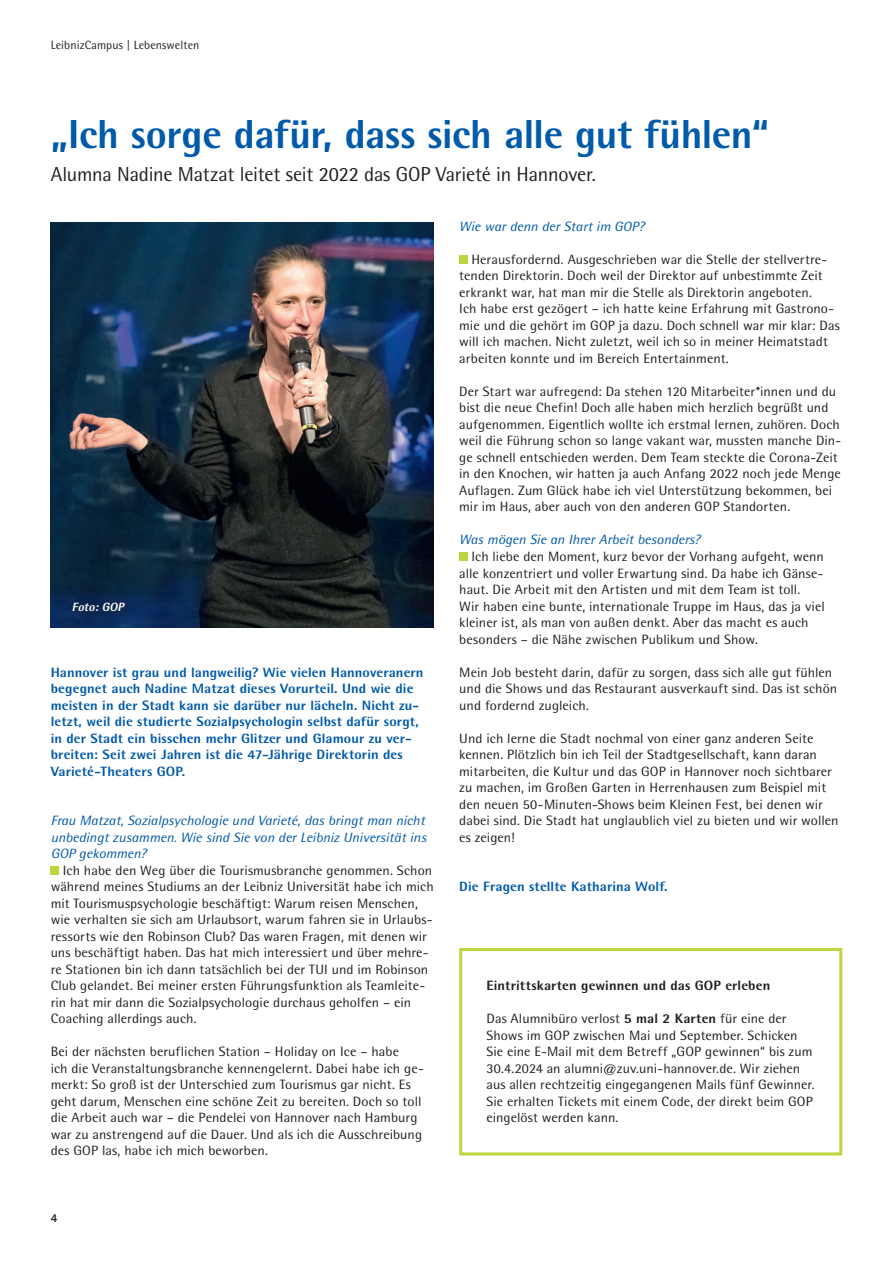
<style>
.page{position:relative;width:893px;height:1263px;background:#fff}
.page>*{position:absolute;margin:0;border:0;box-sizing:border-box;transform-origin:0 0}
.t1{font:800 40.5px "Rotis Semi Sans";letter-spacing:-.01em;color:#015aaa}
.t2{font:20.25px "Rotis Semi Sans";letter-spacing:-.01em;color:#231f20}
.t3{font:13.5px/16.5px "Rotis Semi Sans";letter-spacing:.005em;color:#231f20;scale:1.05 1}
.t4{font:800 13.5px/16.5px "Rotis Semi Sans";letter-spacing:.005em;color:#015aaa;scale:1.05 1}
.t5{font:italic 13.5px/16.5px "Rotis Semi Sans";color:#015aaa;text-align:justify;scale:1.05 1}
.t6{font:800 13.5px "Rotis Semi Sans";letter-spacing:.005em;color:#231f20;scale:1.05 1}
.t7{font:12px "Rotis Semi Sans";letter-spacing:.01em;color:#231f20}
.t8{font:italic 800 12px "Rotis Semi Sans";color:#fff}
.t9{font:800 12px "Rotis Semi Sans";color:#231f20}
.s1{font-weight:800}
</style>
<div class="page">
<div style="left:51px;top:866px;width:8px;height:8px;background:#bdd63e"></div>
<div style="left:459px;top:255px;width:8px;height:9px;background:#bdd63e"></div>
<div style="left:459px;top:552px;width:8px;height:9px;background:#bdd63e"></div>
<img style="left:51px;top:222px;width:382px;height:405px">
<div style="left:459px;top:947px;width:383px;height:208px;border:3px solid #bdd63e"></div>
<svg style="left:69px;top:596px;width:67px;height:25px;background:#0b2953"></svg>
<p class="t7" style="left:51px;top:38px;width:150px">LeibnizCampus | Lebenswelten</p>
<h1 class="t1" style="left:51px;top:109px;width:719px">„Ich sorge dafür, dass sich alle gut fühlen“</h1>
<h2 class="t2" style="left:51px;top:162px;width:546px">Alumna Nadine Matzat leitet seit 2022 das GOP Varieté in Hannover.</h2>
<p class="t8" style="left:72px;top:598px;width:56px">Foto:GOP</p>
<p class="t4" style="left:51px;top:663px;width:356px">Hannover ist grau und langweilig? Wie vielen Hannoveranern begegnet auch Nadine Matzat dieses Vorurteil. Und wie die meisten in der Stadt kann sie darüber nur lächeln. Nicht zu&shy;letzt, weil die studierte Sozialpsychologin selbst dafür sorgt, in der Stadt ein bisschen mehr Glitzer und Glamour zu ver&shy;breiten: Seit zwei Jahren ist die 47-Jährige Direktorin des Varie té-Theaters GOP.</p>
<p class="t5" style="left:51px;top:812px;width:359px">Frau Matzat, Sozialpsychologie und Varieté, das bringt man nicht unbedingt zusammen. Wie sind Sie von der Leibniz Universität ins GOP gekommen?</p>
<p class="t3" style="left:51px;top:861px;width:366px;text-indent:12px">Ich habe den Weg über die Tourismusbranche genommen. Schon während meines Studiums an der Leibniz Universität habe ich mich mit Tourismuspsychologie beschäftigt: Warum reisen Menschen, wie verhalten sie sich am Urlaubsort, warum fahren sie in Urlaubs&shy;ressorts wie den Robinson Club? Das waren Fragen, mit denen wir uns beschäftigt haben. Das hat mich interessiert und über mehre&shy;re Stationen bin ich dann tatsächlich bei der TUI und im Robinson Club gelandet. Bei meiner ersten Führungsfunktion als Teamleite&shy;rin hat mir dann die Sozialpsychologie durchaus geholfen – ein Coaching allerdings auch.</p>
<p class="t3" style="left:51px;top:1043px;width:356px">Bei der nächsten beruflichen Station – Holiday on Ice – habe<br>ich die Veranstaltungsbranche kennengelernt. Dabei habe ich ge&shy;merkt: So groß ist der Unterschied zum Tourismus gar nicht. Es geht darum, Menschen eine schöne Zeit zu bereiten. Doch so toll die Arbeit auch war – die Pendelei von Hannover nach Hamburg war zu anstrengend auf die Dauer. Und als ich die Ausschreibung des GOP las, habe ich mich beworben.</p>
<p class="t9" style="left:51px;top:1209px;width:8px">4</p>
<p class="t5" style="left:459px;top:218px;width:178px">Wie war denn der Start im GOP?</p>
<p class="t3" style="left:459px;top:251px;width:363px;text-indent:12px">Herausfordernd. Ausgeschrieben war die Stelle der stellvertre&shy;tenden Direktorin. Doch weil der Direktor auf unbestimmte Zeit erkrankt war, hat man mir die Stelle als Direktorin angeboten.<br>Ich habe erst gezögert – ich hatte keine Erfahrung mit Gastrono&shy;mie und die gehört im GOP ja dazu. Doch schnell war mir klar: Das will ich machen. Nicht zuletzt, weil ich so in meiner Heimatstadt arbeiten konnte und im Bereich Entertainment.</p>
<p class="t3" style="left:459px;top:383px;width:365px">Der Start war aufregend: Da stehen 120 Mitarbeiter*innen und du bist die neue Chefin! Doch alle haben mich herzlich begrüßt und aufgenommen. Eigentlich wollte ich erstmal lernen, zuhören. Doch weil die Führung schon so lange vakant war, mussten manche Din&shy;ge schnell entschieden werden. Dem Team steckte die Corona-Zeit in den Knochen, wir hatten ja auch Anfang 2022 noch jede Menge Auflagen. Zum Glück habe ich viel Unterstützung bekommen, bei mir im Haus, aber auch von den anderen GOP Standorten.</p>
<p class="t5" style="left:459px;top:531px;width:231px">Was mögen Sie an Ihrer Arbeit besonders?</p>
<p class="t3" style="left:459px;top:548px;width:349px;text-indent:12px">Ich liebe den Moment, kurz bevor der Vorhang aufgeht, wenn alle konzentriert und voller Erwartung sind. Da habe ich Gänse&shy;haut. Die Arbeit mit den Artisten und mit dem Team ist toll.<br>Wir haben eine bunte, internationale Truppe im Haus, das ja viel kleiner ist, als man von außen denkt. Aber das macht es auch be sonders – die Nähe zwischen Publikum und Show.</p>
<p class="t3" style="left:459px;top:663px;width:361px">Mein Job besteht darin, dafür zu sorgen, dass sich alle gut fühlen und die Shows und das Restaurant ausverkauft sind. Das ist schön und fordernd zugleich.</p>
<p class="t3" style="left:459px;top:729px;width:362px">Und ich lerne die Stadt nochmal von einer ganz anderen Seite kennen. Plötzlich bin ich Teil der Stadtgesellschaft, kann daran mitarbeiten, die Kultur und das GOP in Hannover noch sichtbarer zu machen, im Großen Garten in Herrenhausen zum Beispiel mit den neuen 50-Minuten-Shows beim Kleinen Fest, bei denen wir dabei sind. Die Stadt hat unglaublich viel zu bieten und wir wollen es zeigen!</p>
<p class="t4" style="left:459px;top:877px;width:200px">Die Fragen stellte Katharina Wolf.</p>
<p class="t6" style="left:486px;top:976px;width:272px">Eintrittskarten gewinnen und das GOP erleben</p>
<p class="t3" style="left:486px;top:1010px;width:314px">Das Alumnibüro verlost <span class="s1">5 mal 2 Karten</span> für eine der Shows im GOP zwischen Mai und September. Schicken Sie eine E-Mail mit dem Betreff „GOP gewinnen“ bis zum 30.4.2024 an alumni@zuv.uni-hannover.de. Wir ziehen aus allen rechtzeitig eingegangenen Mails fünf Gewinner.<br>Sie erhalten Tickets mit einem Code, der direkt beim GOP eingelöst werden kann.</p>
</div>
